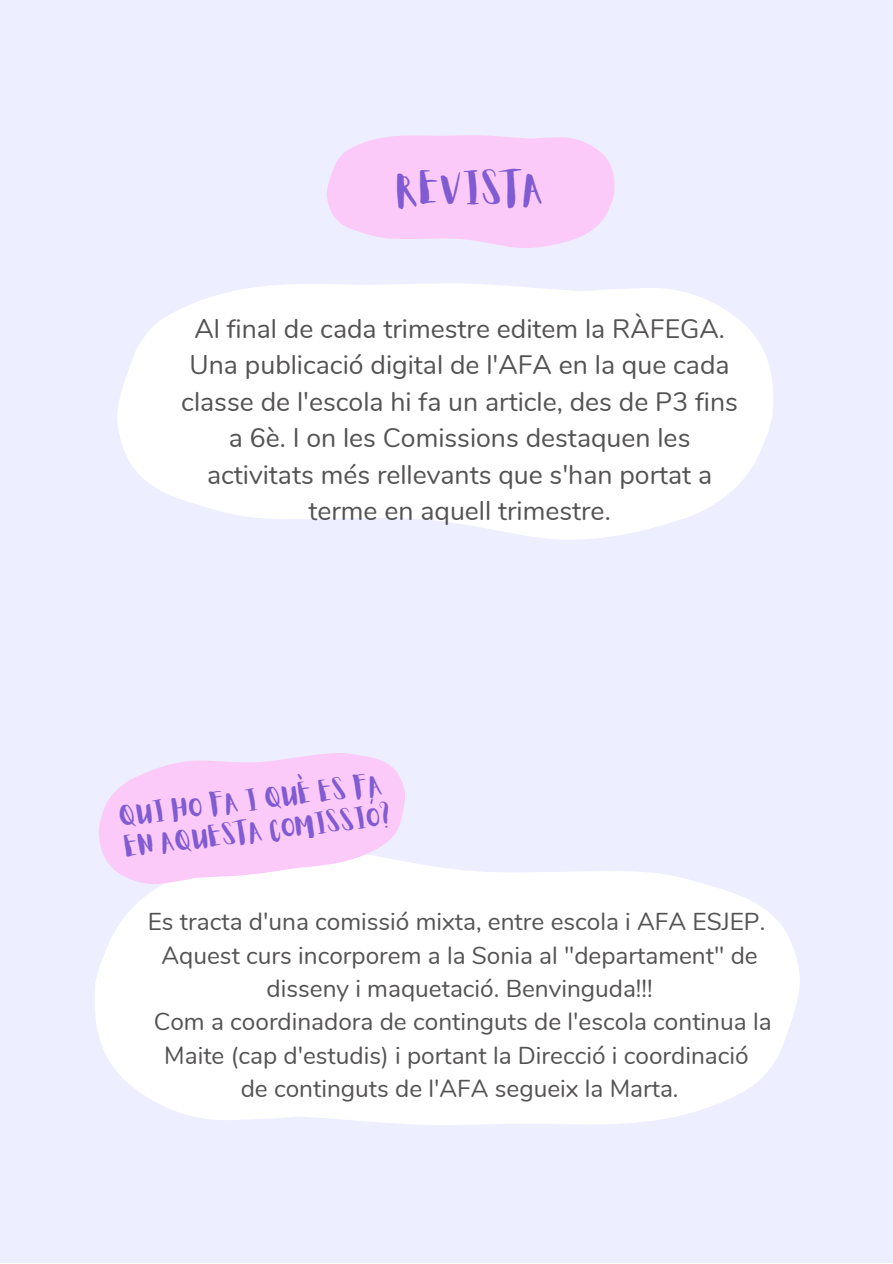
<style>
.page{position:relative;width:893px;height:1264px;background:#fff}
.page>*{position:absolute;margin:0;border:0;box-sizing:border-box;transform-origin:0 0}
.t1{font:37.5px "Aloja Extended";color:#805bd1}
.t2{font:26.55px/36.5px "Nunito";color:#545252;text-align:center}
.t3{font:24.45px/33.3px "Nunito";color:#545252;text-align:center}
.t4{font:24.3px/31.2px "Aloja Extended";color:#805bd1}
</style>
<div class="page">
<div style="left:0;top:0;width:892px;height:1262px;background:#edeeff"></div>
<svg style="left:117px;top:283px;width:656px;height:257px;fill:#fff"></svg>
<svg style="left:327px;top:135px;width:288px;height:113px"></svg>
<svg style="left:95px;top:863px;width:705px;height:262px;background:#fdfdff"></svg>
<svg style="left:95px;top:753px;width:318px;height:140px;fill:#fbcaf9"></svg>
<h1 class="t1" style="left:397px;top:173px;width:149px">REVISTA</h1>
<p class="t2" style="left:181px;top:311px;width:558px">Al final de cada trimestre editem la RÀFEGA.<br>Una publicació digital de l'AFA en la que cada classe de l'escola hi fa un article, des de P3 fins a 6è. I on les Comissions destaquen les activitats més rellevants que s'han portat a terme en aquell trimestre.</p>
<p class="t4" style="left:118px;top:803px;width:272px;rotate:-7deg">QUI HO FA I QUÈ ES FA<br>EN AQUESTA COMISSIÓ?</p>
<p class="t3" style="left:148px;top:905px;width:625px">Es tracta d'una comissió mixta, entre escola i AFA ESJEP.<br>Aquest curs incorporem a la Sonia al "departament" de disseny i maquetació. Benvinguda!!!<br>Com a coordinadora de continguts de l'escola continua la Maite (cap d'estudis) i portant la Direcció i coordinació<br>de continguts de l'AFA segueix la Marta.</p>
</div>
